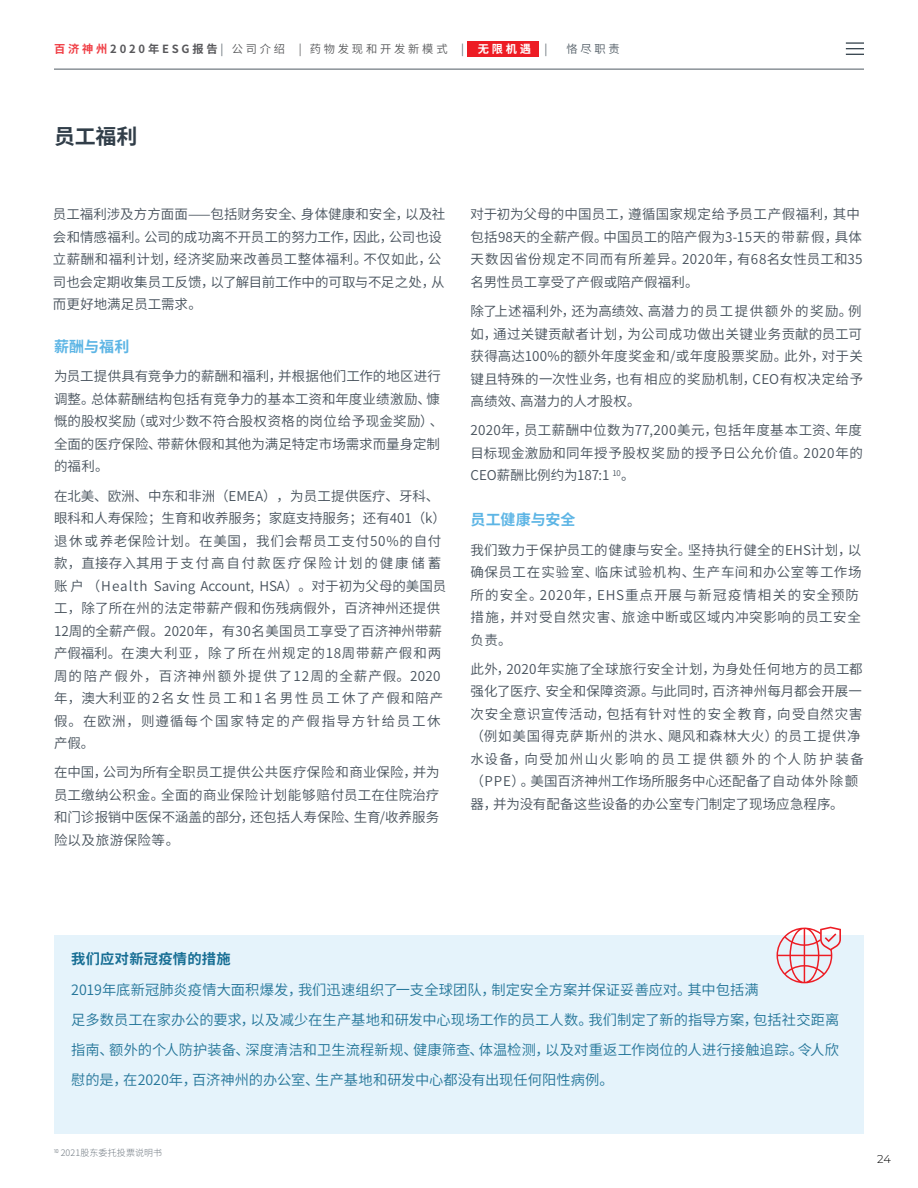
<style>
.page{position:relative;width:918px;height:1188px;background:#fff}
.page>*{position:absolute;margin:0;border:0;box-sizing:border-box;transform-origin:0 0}
.t1{font:700 21px "Source Han Sans CN";color:#313e49}
.t2{font:700 15px "Source Han Sans CN";letter-spacing:.005em;color:#5db5e5}
.t3{font:14.25px/30px "Source Han Sans CN";color:#237599}
.t4{font:700 14.25px "Source Han Sans CN";letter-spacing:.015em;color:#176e94}
.t5{font:13.5px/22.5px "Source Han Sans CN";letter-spacing:.02em;color:#46515b}
.t6{font:13.5px/22.5px "Source Han Sans CN";letter-spacing:.05em;color:#46515b}
.t7{font:300 11.4px "Montserrat";color:#000}
.t8{font:11.25px "Source Han Sans CN";letter-spacing:.25em;color:#58595b}
.t9{font:11.25px "Source Han Sans CN";color:#505b64}
.t10{font:300 9px "Source Han Sans CN";letter-spacing:.01em;color:#6f7880}
.s1{font-weight:700;color:#f03e45}
.s2{font-weight:700;color:#58585b}
.s3{color:#505b64}
.s4{font-weight:700;color:#fff}
</style>
<div class="page">
<div style="left:468px;top:41px;width:71px;height:15px;background:#ed1c24"></div>
<hr style="left:54px;top:69px;width:810px;height:1px;background:#505b64">
<svg style="left:846px;top:42px;width:18px;height:13px"></svg>
<div style="left:54px;top:935px;width:810px;height:199px;background:#e5f3fb"></div>
<svg style="left:777px;top:926px;width:64px;height:57px"></svg>
<p class="t8" style="left:54px;top:43px;width:495px"><span class="s1">百济神州</span><span class="s2">2020年ESG报告</span><span class="s3">|</span> 公司介绍 | 药物发现和开发新模式 <span class="s3">|</span> <span class="s4">无限机遇</span> <span class="s3">|</span></p>
<p class="t9" style="left:566px;top:43px;width:55px">恪尽职责</p>
<h1 class="t1" style="left:54px;top:125px;width:85px">员工福利</h1>
<p class="t5" style="left:53px;top:203px;width:394px">员工福利涉及方方面面——包括财务安全、身体健康和安全，以及社会和情感福利。公司的成功离不开员工的努力工作，因此，公司也设立薪酬和福利计划，经济奖励来改善员工整体福利。不仅如此，公司也会定期收集员工反馈，以了解目前工作中的可取与不足之处，从而更好地满足员工需求。</p>
<p class="t2" style="left:54px;top:338px;width:77px">薪酬与福利</p>
<p class="t5" style="left:54px;top:365px;width:391px">为员工提供具有竞争力的薪酬和福利，并根据他们工作的地区进行调整。总体薪酬结构包括有竞争力的基本工资和年度业绩激励、慷慨的股权奖励（或对少数不符合股权资格的岗位给予现金奖励）、全面的医疗保险、带薪休假和其他为满足特定市场需求而量身定制的福利。</p>
<p class="t5" style="left:54px;top:485px;width:394px">在北美、欧洲、中东和非洲（EMEA），为员工提供医疗、牙科、眼科和人寿保险；生育和收养服务；家庭支持服务；还有401（k）退休或养老保险计划。在美国，我们会帮员工支付50%的自付款，直接存入其用于支付高自付款医疗保险计划的健康储蓄账户（Health Saving Account, HSA）。对于初为父母的美国员工，除了所在州的法定带薪产假和伤残病假外，百济神州还提供<br>12周的全薪产假。2020年，有30名美国员工享受了百济神州带薪产假福利。在澳大利亚，除了所在州规定的18周带薪产假和两周的陪产假外，百济神州额外提供了12周的全薪产假。2020年，澳大利亚的2名女性员工和1名男性员工休了产假和陪产假。在欧洲，则遵循每个国家特定的产假指导方针给员工休产假。</p>
<p class="t5" style="left:54px;top:761px;width:387px;text-align:justify">在中国，公司为所有全职员工提供公共医疗保险和商业保险，并为员工缴纳公积金。全面的商业保险计划能够赔付员工在住院治疗和门诊报销中医保不涵盖的部分，还包括人寿保险、生育/收养服务险以及旅游保险等。</p>
<p class="t5" style="left:471px;top:204px;width:393px">对于初为父母的中国员工，遵循国家规定给予员工产假福利，其中包括98天的全薪产假。中国员工的陪产假为3-15天的带薪假，具体天数因省份规定不同而有所差异。2020年，有68名女性员工和35名男性员工享受了产假或陪产假福利。</p>
<p class="t5" style="left:471px;top:300px;width:394px;text-align:justify">除了上述福利外，还为高绩效、高潜力的员工提供额外的奖励。例如，通过关键贡献者计划，为公司成功做出关键业务贡献的员工可获得高达100%的额外年度奖金和/或年度股票奖励。此外，对于关键且特殊的一次性业务，也有相应的奖励机制，CEO有权决定给予高绩效、高潜力的人才股权。</p>
<p class="t5" style="left:471px;top:420px;width:394px;text-align:justify">2020年，员工薪酬中位数为77,200美元，包括年度基本工资、年度目标现金激励和同年授予股权奖励的授予日公允价值。2020年的CEO薪酬比例约为187:1 <sup>10</sup>。</p>
<p class="t2" style="left:471px;top:511px;width:106px">员工健康与安全</p>
<p class="t6" style="left:471px;top:539px;width:393px">我们致力于保护员工的健康与安全。坚持执行健全的EHS计划，以确保员工在实验室、临床试验机构、生产车间和办公室等工作场所的安全。2020年，EHS重点开展与新冠疫情相关的安全预防措施，并对受自然灾害、旅途中断或区域内冲突影响的员工安全负责。</p>
<p class="t5" style="left:471px;top:658px;width:395px">此外，2020年实施了全球旅行安全计划，为身处任何地方的员工都强化了医疗、安全和保障资源。与此同时，百济神州每月都会开展一次安全意识宣传活动，包括有针对性的安全教育，向受自然灾害（例如美国得克萨斯州的洪水、飓风和森林大火）的员工提供净水设备，向受加州山火影响的员工提供额外的个人防护装备（PPE）。美国百济神州工作场所服务中心还配备了自动体外除颤器，并为没有配备这些设备的办公室专门制定了现场应急程序。</p>
<p class="t4" style="left:71px;top:951px;width:161px">我们应对新冠疫情的措施</p>
<p class="t3" style="left:71px;top:975px;width:770px">2019年底新冠肺炎疫情大面积爆发，我们迅速组织了一支全球团队，制定安全方案并保证妥善应对。其中包括满<br>足多数员工在家办公的要求，以及减少在生产基地和研发中心现场工作的员工人数。我们制定了新的指导方案，包括社交距离指南、额外的个人防护装备、深度清洁和卫生流程新规、健康筛查、体温检测，以及对重返工作岗位的人进行接触追踪。令人欣慰的是，在2020年，百济神州的办公室、生产基地和研发中心都没有出现任何阳性病例。</p>
<p class="t10" style="left:54px;top:1147px;width:110px"><sup>1</sup><sup>0</sup> 2021股东委托投票说明书</p>
<p class="t7" style="left:877px;top:1151px;width:15px">24</p>
</div>
